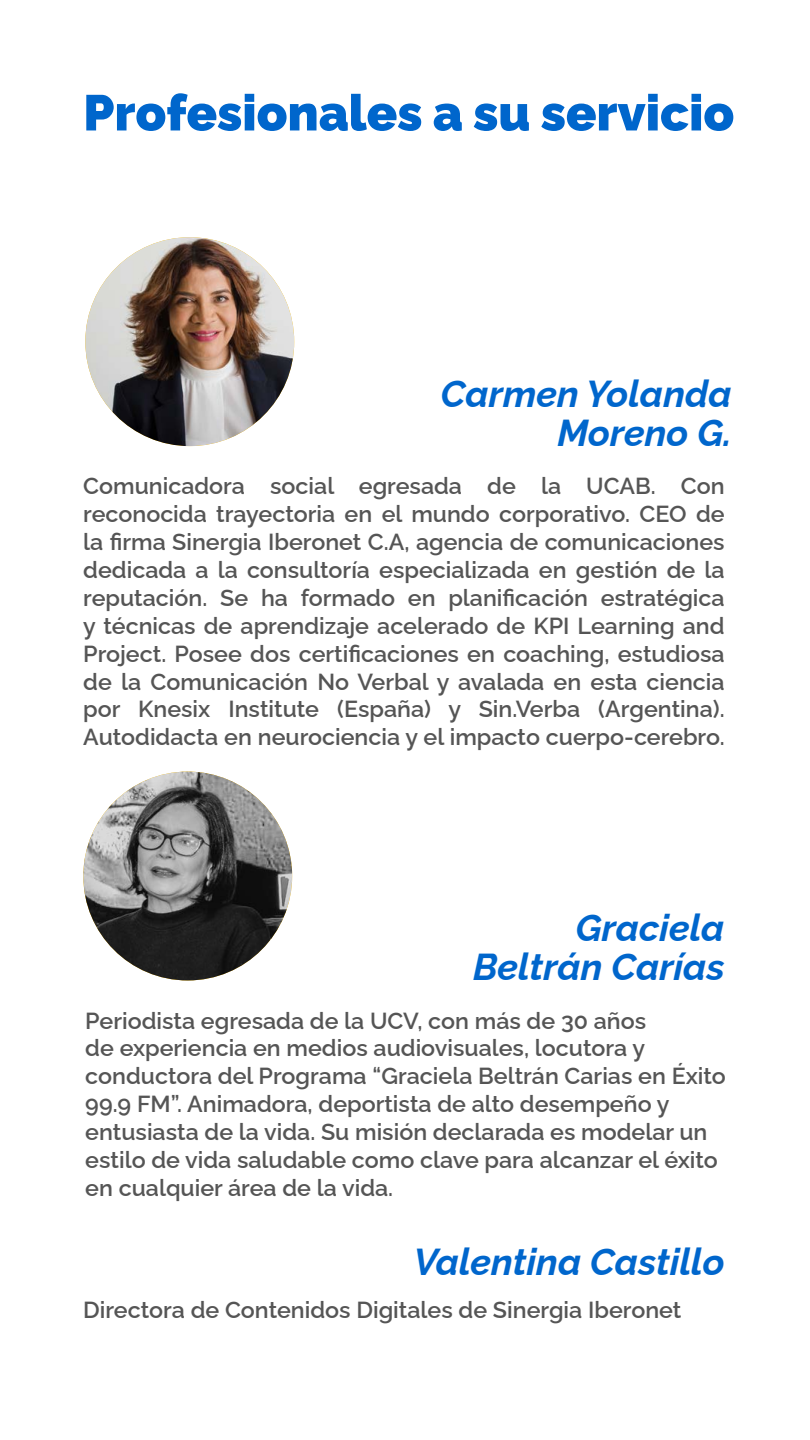
<style>
.page{position:relative;width:810px;height:1440px;background:#fff}
.page>*{position:absolute;margin:0;border:0;box-sizing:border-box;transform-origin:0 0}
.t1{font:900 50.25px "Raleway";color:#06c}
.t2{font:italic 700 37.5px/39px "Raleway";color:#06c;text-align:right}
.t3{font:600 23.25px/27.9px "Raleway";color:#555}
</style>
<div class="page">
<img style="left:85px;top:237px;width:209px;height:209px;border-radius:104px">
<img style="left:83px;top:772px;width:209px;height:208px;border-radius:104px">
<h1 class="t1" style="left:83px;top:73px;width:653px">Profesionales a su servicio</h1>
<h2 class="t2" style="left:441px;top:370px;width:293px">Carmen Yolanda<br>Moreno G.</h2>
<p class="t3" style="left:83px;top:469px;width:643px;text-align:justify">Comunicadora social egresada de la UCAB. Con reconocida trayectoria en el mundo corporativo. CEO de la firma Sinergia Iberonet C.A, agencia de comunicaciones dedicada a la consultoría especializada en gestión de la reputación. Se ha formado en planificación estratégica y técnicas de aprendizaje acelerado de KPI Learning and Project. Posee dos certificaciones en coaching, estudiosa de la Comunicación No Verbal y avalada en esta ciencia por Knesix Institute (España) y Sin.Verba (Argentina).<br>Autodidacta en neurociencia y el impacto cuerpo-cerebro.</p>
<h2 class="t2" style="left:473px;top:905px;width:253px">Graciela<br>Beltrán Carías</h2>
<p class="t3" style="left:85px;top:1004px;width:642px">Periodista egresada de la UCV, con más de 30 años<br>de experiencia en medios audiovisuales, locutora y conductora del Programa “Graciela Beltrán Carias en Éxito 99.9 FM”. Animadora, deportista de alto desempeño y entusiasta de la vida. Su misión declarada es modelar un estilo de vida saludable como clave para alcanzar el éxito en cualquier área de la vida.</p>
<h2 class="t2" style="left:414px;top:1238px;width:313px">Valentina Castillo</h2>
<p class="t3" style="left:83px;top:1293px;width:600px">Directora de Contenidos Digitales de Sinergia Iberonet</p>
</div>
